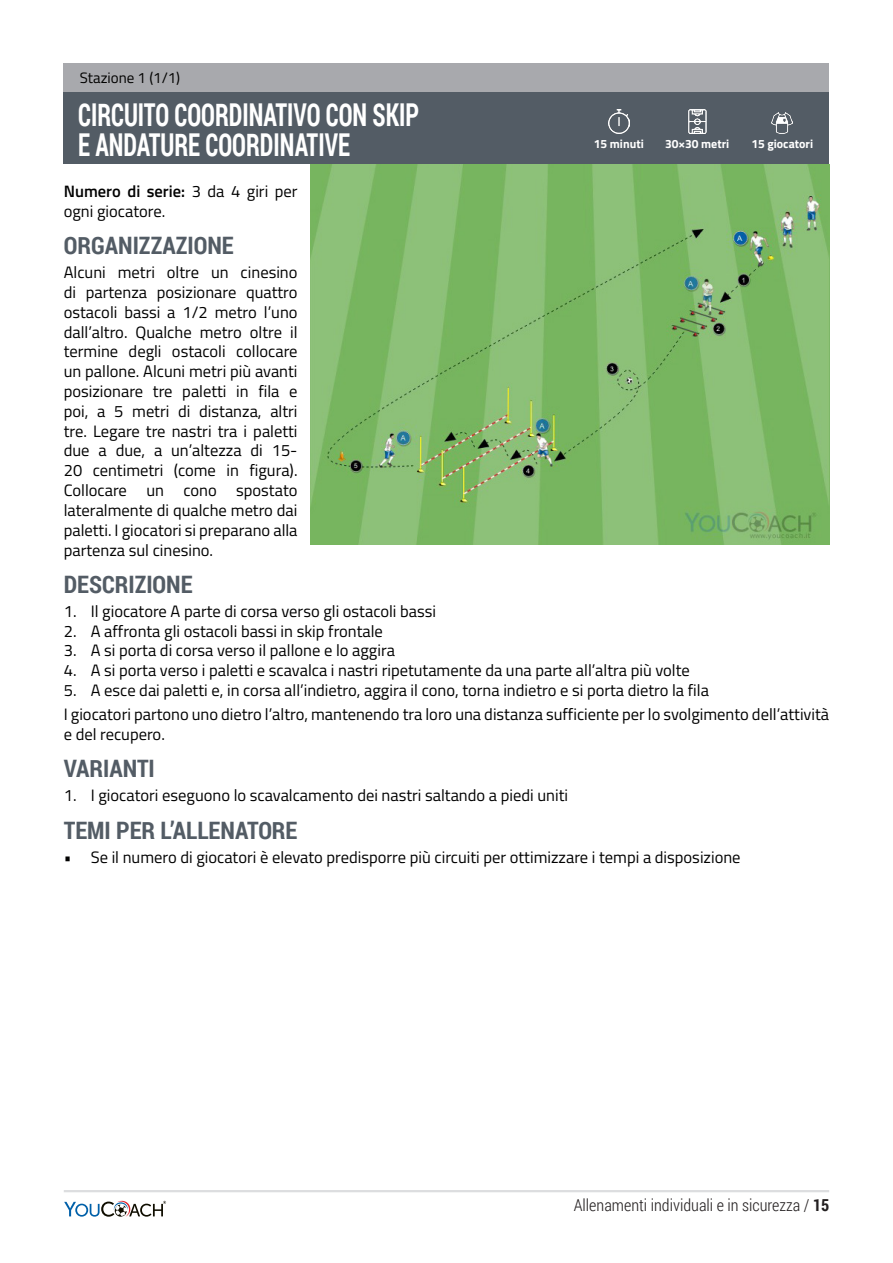
<style>
.page{position:relative;width:893px;height:1263px;background:#fff}
.page>*{position:absolute;margin:0;border:0;box-sizing:border-box;transform-origin:0 0}
.t1{font:700 31.5px "Roboto Condensed";color:#fff;scale:.77 1}
.t2{font:700 24px "Roboto Condensed";color:#535c65}
.t3{font:16.5px/19.8px "Titillium Web";color:#010100}
.t4{font:300 16.5px "Roboto Condensed";color:#231f20}
.t5{font:15px "Titillium Web";color:#010100}
.t6{font:700 12px "Titillium Web";color:#fff}
.s1{font-weight:600}
.s2{font-weight:700}
</style>
<div class="page">
<hr style="left:64px;top:1190px;width:765px;height:2px;background:#dcdddf">
<svg style="left:64px;top:1201px;width:102px;height:16px"></svg>
<div style="left:64px;top:64px;width:765px;height:29px;background:#a8a9ad"></div>
<img style="left:310px;top:164px;width:519px;height:381px">
<div style="left:64px;top:93px;width:765px;height:71px;background:#535c65"></div>
<img style="left:608px;top:110px;width:21px;height:23px">
<img style="left:688px;top:110px;width:18px;height:23px">
<img style="left:771px;top:113px;width:21px;height:21px">
<p class="t5" style="left:80px;top:67px;width:102px">Stazione 1 (1/1)</p>
<p class="t1" style="left:78px;top:92px;width:444px">CIRCUITO COORDINATIVO CON SKIP</p>
<p class="t1" style="left:78px;top:122px;width:354px">E ANDATURE COORDINATIVE</p>
<p class="t6" style="left:594px;top:135px;width:51px">15 minuti</p>
<p class="t6" style="left:665px;top:135px;width:66px">30×30 metri</p>
<p class="t6" style="left:751px;top:135px;width:63px">15 giocatori</p>
<p class="t3" style="left:64px;top:181px;width:235px"><span class="s1">Numero di serie:</span> 3 da 4 giri per ogni giocatore.</p>
<p class="t2" style="left:64px;top:229px;width:171px">ORGANIZZAZIONE</p>
<p class="t3" style="left:64px;top:262px;width:235px;text-align:justify">Alcuni metri oltre un cinesino di partenza posizionare quattro ostacoli bassi a 1/2 metro l’uno dall’altro. Qualche metro oltre il termine degli ostacoli collocare un pallone. Alcuni metri più avanti posizionare tre paletti in fila e poi, a 5 metri di distanza, altri tre. Legare tre nastri tra i paletti due a due, a un’altezza di 15- 20 centimetri (come in figura).<br>Collocare un cono spostato lateralmente di qualche metro dai paletti. I giocatori si preparano alla partenza sul cinesino.</p>
<p class="t2" style="left:64px;top:567px;width:130px">DESCRIZIONE</p>
<p class="t3" style="left:64px;top:600px;width:374px">1. Il giocatore A parte di corsa verso gli ostacoli bassi</p>
<p class="t3" style="left:64px;top:620px;width:321px">2. A affronta gli ostacoli bassi in skip frontale</p>
<p class="t3" style="left:64px;top:640px;width:333px">3. A si porta di corsa verso il pallone e lo aggira</p>
<p class="t3" style="left:64px;top:660px;width:628px">4. A si porta verso i paletti e scavalca i nastri ripetutamente da una parte all’altra più volte</p>
<p class="t3" style="left:64px;top:680px;width:647px">5. A esce dai paletti e, in corsa all’indietro, aggira il cono, torna indietro e si porta dietro la fila</p>
<p class="t3" style="left:64px;top:704px;width:767px">I giocatori partono uno dietro l’altro, mantenendo tra loro una distanza sufficiente per lo svolgimento dell’attività e del recupero.</p>
<p class="t2" style="left:64px;top:752px;width:93px">VARIANTI</p>
<p class="t3" style="left:64px;top:785px;width:506px">1. I giocatori eseguono lo scavalcamento dei nastri saltando a piedi uniti</p>
<p class="t2" style="left:64px;top:813px;width:235px">TEMI PER L’ALLENATORE</p>
<p class="t3" style="left:64px;top:846px;width:678px">• Se il numero di giocatori è elevato predisporre più circuiti per ottimizzare i tempi a disposizione</p>
<p class="t4" style="left:574px;top:1194px;width:257px">Allenamenti individuali e in sicurezza / <span class="s2">15</span></p>
</div>
